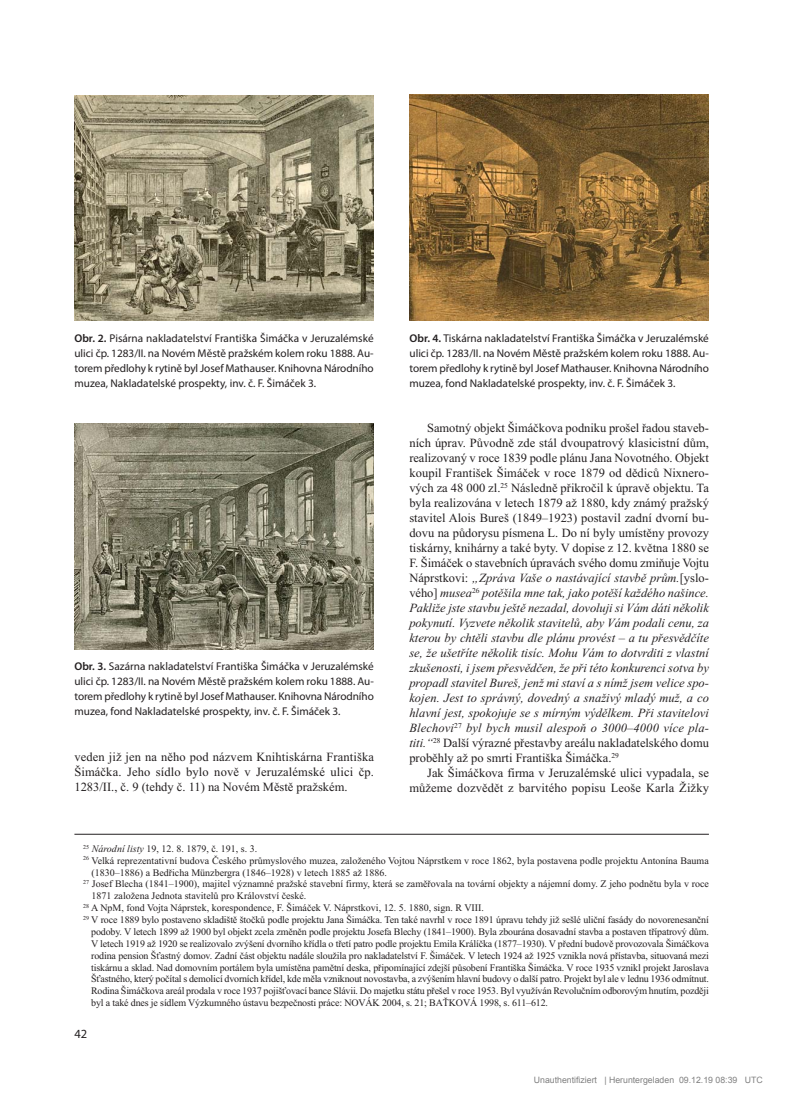
<style>
.page{position:relative;width:794px;height:1102px;background:#fff}
.page>*{position:absolute;margin:0;border:0;box-sizing:border-box;transform-origin:0 0}
.t1{font:12.5px/15px "Times New Roman";color:#231f20;text-align:justify}
.t2{font:12.5px "Myriad Pro";color:#231f20}
.t3{font:11.25px/15px "Myriad Pro";color:#231f20;text-align:justify}
.t4{font:10px "Times New Roman";letter-spacing:-.015em;color:#231f20}
.t5{font:8.75px "Arial";color:#808080}
.s1{font-weight:600}
.s2{font-style:italic}
</style>
<div class="page">
<img style="left:74px;top:96px;width:300px;height:225px">
<img style="left:74px;top:423px;width:300px;height:226px">
<img style="left:409px;top:95px;width:300px;height:226px">
<hr style="left:74px;top:834px;width:635px;height:1px;background:#231f20">
<p class="t3" style="left:74px;top:331px;width:301px"><span class="s1">Obr. 2.</span> Pisárna nakladatelství Františka Šimáčka v Jeruzalémské ulici čp. 1283/II. na Novém Městě pražském kolem roku 1888. Au&shy;torem předlohy k rytině byl Josef Mathauser. Knihovna Národního muzea, Nakladatelské prospekty, inv. č. F. Šimáček 3.</p>
<p class="t3" style="left:74px;top:660px;width:301px"><span class="s1">Obr. 3.</span> Sazárna nakladatelství Františka Šimáčka v Jeruzalémské ulici čp. 1283/II. na Novém Městě pražském kolem roku 1888. Au&shy;torem předlohy k rytině byl Josef Mathauser. Knihovna Národního muzea, fond Nakladatelské prospekty, inv. č. F. Šimáček 3.</p>
<p class="t1" style="left:74px;top:751px;width:301px">veden již jen na něho pod názvem Knihtiskárna Františka Šimáčka. Jeho sídlo bylo nově v Jeruzalémské ulici čp.<br>1283/II., č. 9 (tehdy č. 11) na Novém Městě pražském.</p>
<p class="t3" style="left:409px;top:331px;width:301px"><span class="s1">Obr. 4.</span> Tiskárna nakladatelství Františka Šimáčka v Jeruzalémské ulici čp. 1283/II. na Novém Městě pražském kolem roku 1888. Au&shy;torem předlohy k rytině byl Josef Mathauser. Knihovna Národního muzea, fond Nakladatelské prospekty, inv. č. F. Šimáček 3.</p>
<p class="t1" style="left:409px;top:421px;width:301px;text-indent:18px">Samotný objekt Šimáčkova podniku prošel řadou staveb&shy;ních úprav. Původně zde stál dvoupatrový klasicistní dům, realizovaný v roce 1839 podle plánu Jana Novotného. Objekt koupil František Šimáček v roce 1879 od dědiců Nixnero&shy;vých za 48 000 zl.<sup>25</sup> Následně přikročil k úpravě objektu. Ta byla realizována v letech 1879 až 1880, kdy známý pražský stavitel Alois Bureš (1849–1923) postavil zadní dvorní bu&shy;dovu na půdorysu písmena L. Do ní byly umístěny provozy tiskárny, knihárny a také byty. V dopise z 12. května 1880 se F. Šimáček o stavebních úpravách svého domu zmiňuje Vojtu Náprstkovi: <span class="s2">„Zpráva Vaše o nastávající stavbě prům.</span>[yslo&shy;vého] <span class="s2">musea</span><sup>26</sup> <span class="s2">potěšila mne tak, jako potěší každého našince.<br>Pakliže jste stavbu ještě nezadal, dovoluji si Vám dáti několik pokynutí. Vyzvete několik stavitelů, aby Vám podali cenu, za kterou by chtěli stavbu dle plánu provést – a tu přesvědčíte se, že ušetříte několik tisíc. Mohu Vám to dotvrditi z vlastní zkušenosti, i jsem přesvědčen, že při této konkurenci sotva by propadl stavitel Bureš, jenž mi staví a s nímž jsem velice spo&shy;kojen. Jest to správný, dovedný a snaživý mladý muž, a co hlavní jest, spokojuje se s mírným výdělkem. Při stavitelovi Blechovi</span><sup>27</sup> <span class="s2">byl bych musil alespoň o 3000–4000 více pla&shy;titi.“</span><sup>28</sup> Další výrazné přestavby areálu nakladatelského domu proběhly až po smrti Františka Šimáčka.<sup>29</sup></p>
<p class="t1" style="left:409px;top:766px;width:301px;text-align:right">Jak Šimáčkova firma v Jeruzalémské ulici vypadala, se můžeme dozvědět z barvitého popisu Leoše Karla Žižky</p>
<p class="t4" style="left:83px;top:845px;width:175px"><sup>25</sup> <span class="s2">Národní listy</span> 19, 12. 8. 1879, č. 191, s. 3.</p>
<p class="t4" style="left:83px;top:857px;width:627px"><sup>26</sup> Velká reprezentativní budova Českého průmyslového muzea, založeného Vojtou Náprstkem v roce 1862, byla postavena podle projektu Antonína Bauma</p>
<p class="t4" style="left:92px;top:869px;width:297px">(1830–1886) a Bedřicha Münzbergra (1846–1928) v letech 1885 až 1886.</p>
<p class="t4" style="left:83px;top:880px;width:627px"><sup>27</sup> Josef Blecha (1841–1900), majitel významné pražské stavební firmy, která se zaměřovala na tovární objekty a nájemní domy. Z jeho podnětu byla v roce</p>
<p class="t4" style="left:92px;top:892px;width:216px">1871 založena Jednota stavitelů pro Království české.</p>
<p class="t4" style="left:83px;top:904px;width:402px"><sup>28</sup> A NpM, fond Vojta Náprstek, korespondence, F. Šimáček V. Náprstkovi, 12. 5. 1880, sign. R VIII.</p>
<p class="t4" style="left:83px;top:916px;width:627px"><sup>29</sup> V roce 1889 bylo postaveno skladiště štočků podle projektu Jana Šimáčka. Ten také navrhl v roce 1891 úpravu tehdy již sešlé uliční fasády do novorenesanční</p>
<p class="t4" style="left:91px;top:928px;width:619px">podoby. V letech 1899 až 1900 byl objekt zcela změněn podle projektu Josefa Blechy (1841–1900). Byla zbourána dosavadní stavba a postaven třípatrový dům.</p>
<p class="t4" style="left:91px;top:940px;width:619px">V letech 1919 až 1920 se realizovalo zvýšení dvorního křídla o třetí patro podle projektu Emila Králíčka (1877–1930). V přední budově provozovala Šimáčkova</p>
<p class="t4" style="left:91px;top:952px;width:619px">rodina pension Šťastný domov. Zadní část objektu nadále sloužila pro nakladatelství F. Šimáček. V letech 1924 až 1925 vznikla nová přístavba, situovaná mezi</p>
<p class="t4" style="left:91px;top:964px;width:619px">tiskárnu a sklad. Nad domovním portálem byla umístěna pamětní deska, připomínající zdejší působení Františka Šimáčka. V roce 1935 vznikl projekt Jaroslava</p>
<p class="t4" style="left:91px;top:975px;width:619px">Šťastného, který počítal s demolicí dvorních křídel, kde měla vzniknout novostavba, a zvýšením hlavní budovy o další patro. Projekt byl ale v lednu 1936 odmítnut.</p>
<p class="t4" style="left:91px;top:987px;width:619px">Rodina Šimáčkova areál prodala v roce 1937 pojišťovací bance Slávii. Do majetku státu přešel v roce 1953. Byl využíván Revolučním odborovým hnutím, později</p>
<p class="t4" style="left:91px;top:999px;width:458px">byl a také dnes je sídlem Výzkumného ústavu bezpečnosti práce: NOVÁK 2004, s. 21; BAŤKOVÁ 1998, s. 611–612.</p>
<p class="t2" style="left:74px;top:1029px;width:14px">42</p>
<p class="t5" style="left:534px;top:1077px;width:230px">Unauthentifiziert | Heruntergeladen 09.12.19 08:39 UTC</p>
</div>
